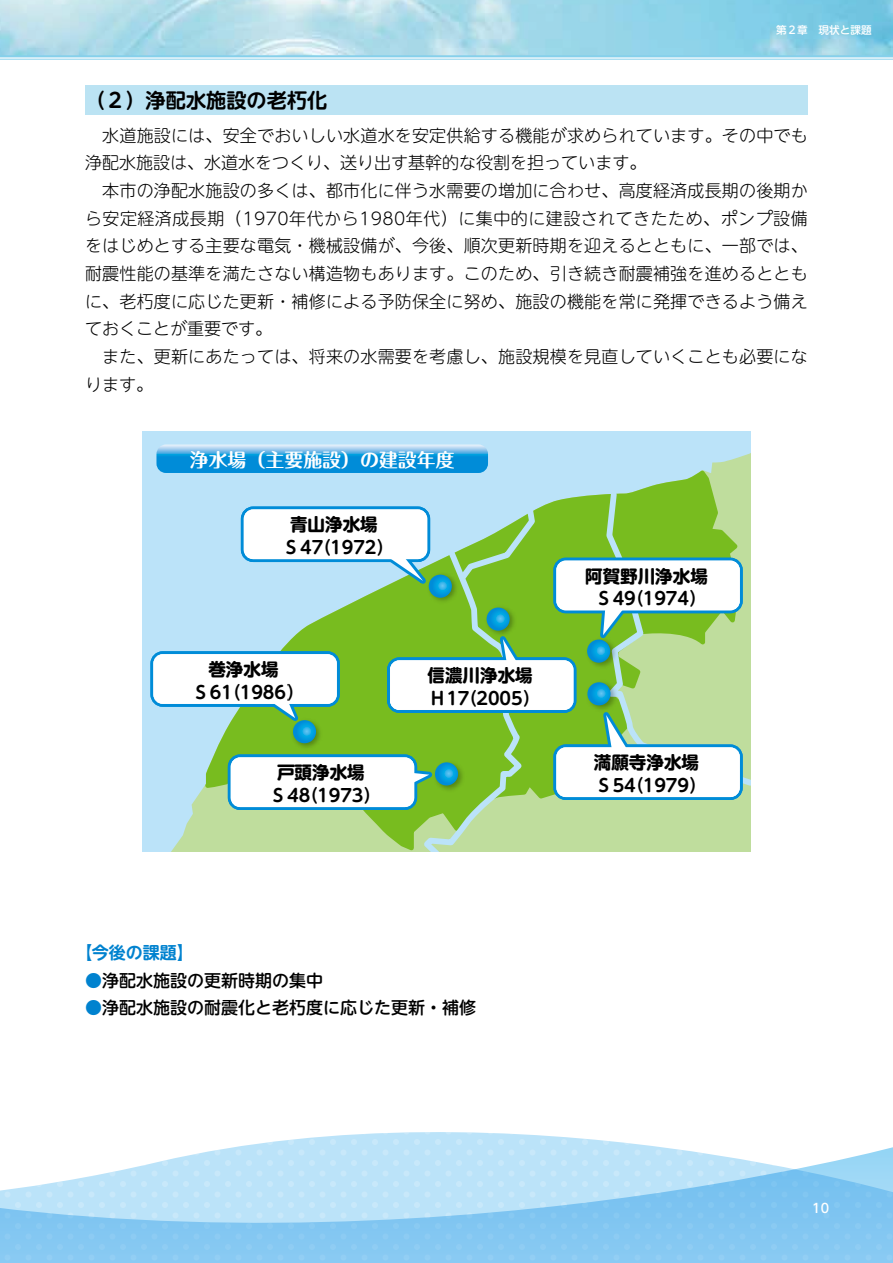
<style>
.page{position:relative;width:893px;height:1263px;background:#fff}
.page>*{position:absolute;margin:0;border:0;box-sizing:border-box;transform-origin:0 0}
.t1{font:700 20.25px "UD Shin M Go Pr 6 N De";color:#000}
.t2{font:700 18.9px "Maru Fo Pro";color:#fff}
.t3{font:700 17.55px "UD Shin M Go Pr 6 N De";color:#000}
.t4{font:700 17.55px "UD Shin M Go Pr 6 N";color:#000}
.t5{font:300 16.95px/27.6px "UD Shin M Go Pr 6 N";letter-spacing:.01em;color:#000}
.t6{font:500 16.95px "UD Shin M Go Pr 6 N";color:#000}
.t7{font:700 16.95px "UD Shin M Go Pr 6 N De";color:#0082cf}
.t8{font:500 12.75px "UD Shin Go Pr 6 N";color:#fff}
.t9{font:500 10.65px "UD Shin M Go Pr 6 N";color:#fff}
.s1{font-weight:300;color:#0082cf}
</style>
<div class="page">
<img style="left:0;top:0;width:893px;height:55px">
<svg style="left:257px;top:1132px;width:377px;height:12px;fill:#bbe3f9"></svg>
<svg style="left:0;top:1144px;width:893px;height:119px;background:#a6d8f6"></svg>
<hr style="left:0;top:55px;width:893px;height:2px;background:#86d0eb">
<hr style="left:0;top:59px;width:893px;height:1px;background:#86d0eb">
<div style="left:85px;top:85px;width:723px;height:30px;background:#bbe3f3"></div>
<div style="left:142px;top:431px;width:608px;height:420px;background:#bbe3f9"></div>
<svg style="left:156px;top:444px;width:594px;height:407px"></svg>
<svg style="left:198px;top:466px;width:544px;height:385px"></svg>
<div style="left:241px;top:506px;width:189px;height:56px;border:6px solid #008cd8;border-radius:9px"></div>
<div style="left:244px;top:509px;width:183px;height:50px;background:#fff;border-radius:9px"></div>
<div style="left:150px;top:651px;width:190px;height:56px;border:6px solid #008cd8;border-radius:9px"></div>
<div style="left:153px;top:654px;width:184px;height:50px;background:#fff;border-radius:9px"></div>
<svg style="left:241px;top:704px;width:47px;height:30px"></svg>
<div style="left:228px;top:754px;width:189px;height:56px;border:6px solid #008cd8;border-radius:9px"></div>
<div style="left:231px;top:757px;width:183px;height:50px;background:#fff;border-radius:9px"></div>
<svg style="left:598px;top:488px;width:152px;height:301px;background:#a3d070"></svg>
<div style="left:553px;top:558px;width:190px;height:55px;border:6px solid #008cd8;border-radius:9px"></div>
<div style="left:556px;top:561px;width:184px;height:49px;background:#fff;border-radius:9px"></div>
<svg style="left:620px;top:610px;width:11px;height:44px"></svg>
<svg style="left:369px;top:504px;width:169px;height:347px"></svg>
<div style="left:553px;top:744px;width:190px;height:56px;border:6px solid #008cd8;border-radius:9px"></div>
<div style="left:556px;top:747px;width:184px;height:50px;background:#fff;border-radius:9px"></div>
<svg style="left:620px;top:686px;width:18px;height:62px"></svg>
<img style="left:288px;top:570px;width:332px;height:225px">
<svg style="left:429px;top:575px;width:23px;height:23px"></svg>
<svg style="left:587px;top:639px;width:23px;height:24px"></svg>
<svg style="left:487px;top:607px;width:23px;height:24px"></svg>
<svg style="left:587px;top:682px;width:24px;height:23px"></svg>
<svg style="left:435px;top:762px;width:23px;height:23px"></svg>
<svg style="left:293px;top:720px;width:23px;height:23px"></svg>
<p class="t1" style="left:85px;top:83px;width:244px">（２）浄配水施設の老朽化</p>
<p class="t9" style="left:776px;top:21px;width:97px">第２章　現状と課題</p>
<p class="t5" style="left:85px;top:121px;width:724px">　水道施設には、安全でおいしい水道水を安定供給する機能が求められています。その中でも浄配水施設は、水道水をつくり、送り出す基幹的な役割を担っています。<br>　本市の浄配水施設の多くは、都市化に伴う水需要の増加に合わせ、高度経済成長期の後期から安定経済成長期（1970年代から1980年代）に集中的に建設されてきたため、ポンプ設備をはじめとする主要な電気・機械設備が、今後、順次更新時期を迎えるとともに、一部では、耐震性能の基準を満たさない構造物もあります。このため、引き続き耐震補強を進めるとともに、老朽度に応じた更新・補修による予防保全に努め、施設の機能を常に発揮できるよう備えておくことが重要です。<br>　また、更新にあたっては、将来の水需要を考慮し、施設規模を見直していくことも必要になります。</p>
<p class="t2" style="left:190px;top:444px;width:266px">浄水場（主要施設）の建設年度</p>
<p class="t4" style="left:290px;top:509px;width:89px">青山浄水場</p>
<p class="t3" style="left:283px;top:532px;width:113px">Ｓ47（1972）</p>
<p class="t4" style="left:208px;top:654px;width:72px">巻浄水場</p>
<p class="t3" style="left:192px;top:677px;width:113px">Ｓ61（1986）</p>
<p class="t4" style="left:277px;top:757px;width:89px">戸頭浄水場</p>
<p class="t3" style="left:270px;top:780px;width:113px">Ｓ48（1973）</p>
<p class="t4" style="left:428px;top:660px;width:107px">信濃川浄水場</p>
<p class="t3" style="left:429px;top:683px;width:113px">Ｈ17（2005）</p>
<p class="t4" style="left:585px;top:561px;width:124px">阿賀野川浄水場</p>
<p class="t3" style="left:595px;top:583px;width:113px">Ｓ49（1974）</p>
<p class="t4" style="left:594px;top:747px;width:107px">満願寺浄水場</p>
<p class="t3" style="left:595px;top:770px;width:113px">Ｓ54（1979）</p>
<p class="t7" style="left:75px;top:938px;width:120px">【今後の課題】</p>
<p class="t6" style="left:85px;top:966px;width:257px"><span class="s1">●</span>浄配水施設の更新時期の集中　</p>
<p class="t6" style="left:85px;top:993px;width:393px"><span class="s1">●</span>浄配水施設の耐震化と老朽度に応じた更新・補修</p>
<p class="t8" style="left:812px;top:1197px;width:18px">10</p>
</div>
